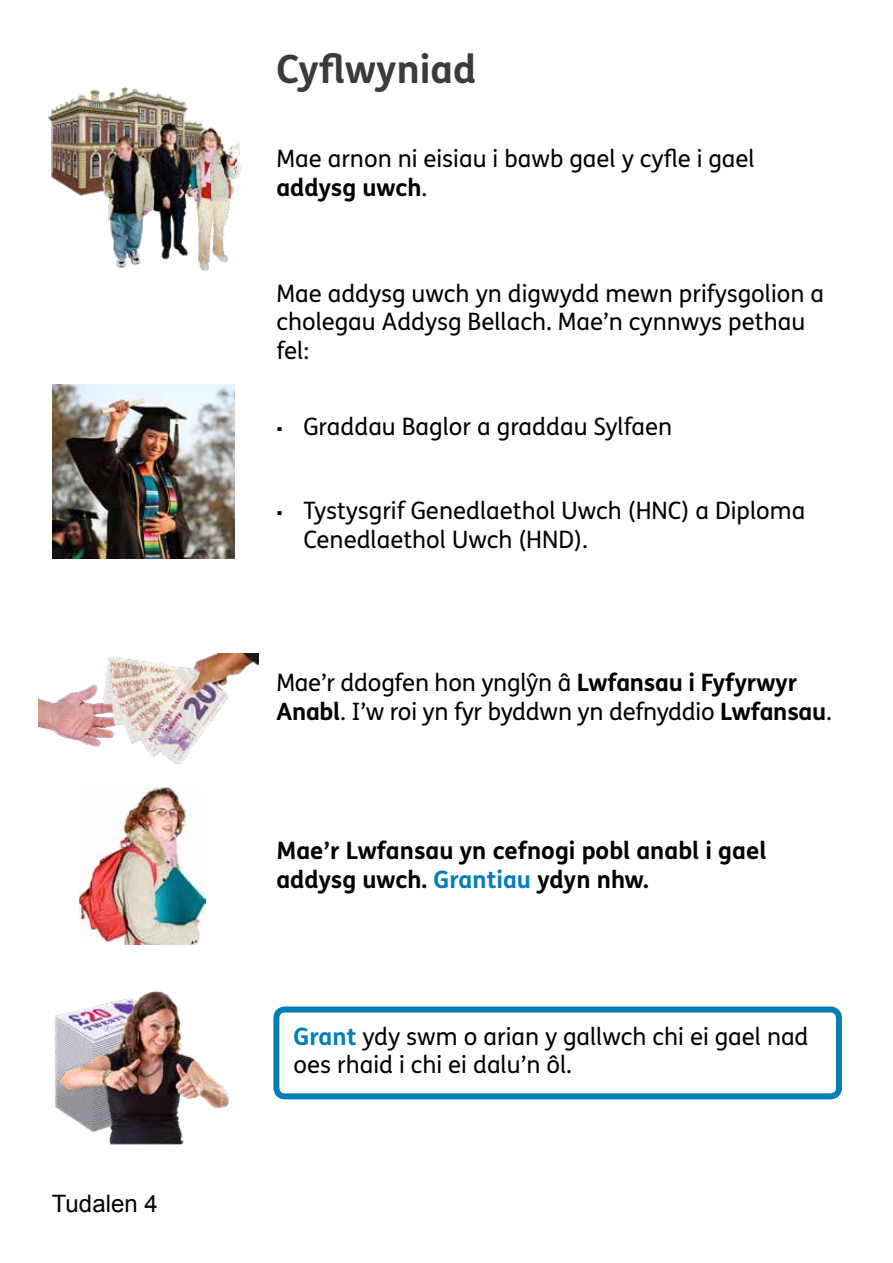
<style>
.page{position:relative;width:893px;height:1263px;background:#fff}
.page>*{position:absolute;margin:0;border:0;box-sizing:border-box;transform-origin:0 0}
.t1{font:700 39px "FS Me Pro";color:#3a3b3c}
.t2{font:24px/28.8px "FS Me Pro";color:#000}
.t3{font:700 24px/28.8px "FS Me Pro";color:#000}
.t4{font:24px "Arial";color:#000}
.s1{font-weight:700}
.s2{font-family:"Verdana";font-size:18px}
.s3{color:#007eb7}
.s4{font-weight:700;color:#007eb7}
</style>
<div class="page">
<div style="left:273px;top:1006px;width:569px;height:93px;border:6px solid #007eb7;border-radius:9px"></div>
<img style="left:53px;top:385px;width:181px;height:174px">
<img style="left:38px;top:654px;width:220px;height:110px">
<img style="left:80px;top:787px;width:126px;height:158px">
<img style="left:48px;top:87px;width:140px;height:109px">
<img style="left:94px;top:119px;width:147px;height:152px">
<img style="left:54px;top:1015px;width:4px;height:94px">
<img style="left:58px;top:991px;width:171px;height:154px">
<p class="t4" style="left:52px;top:1188px;width:107px">Tudalen 4</p>
<h1 class="t1" style="left:276px;top:39px;width:201px">Cyflwyniad</h1>
<p class="t2" style="left:276px;top:144px;width:480px">Mae arnon ni eisiau i bawb gael y cyfle i gael <span class="s1">addysg uwch</span>.</p>
<p class="t2" style="left:276px;top:278px;width:549px">Mae addysg uwch yn digwydd mewn prifysgolion a cholegau Addysg Bellach. Mae’n cynnwys pethau fel:</p>
<p class="t2" style="left:276px;top:411px;width:397px"><span class="s2">▪</span> Graddau Baglor a graddau Sylfaen</p>
<p class="t2" style="left:303px;top:495px;width:503px;text-indent:-27px"><span class="s2">▪</span> Tystysgrif Genedlaethol Uwch (HNC) a Diploma<br>Cenedlaethol Uwch (HND).</p>
<p class="t2" style="left:276px;top:668px;width:557px">Mae’r ddogfen hon ynglŷn â <span class="s1">Lwfansau i Fyfyrwyr<br>Anabl</span>. I’w roi yn fyr byddwn yn defnyddio <span class="s1">Lwfansau</span>.</p>
<p class="t3" style="left:276px;top:835px;width:492px">Mae’r Lwfansau yn cefnogi pobl anabl i gael addysg uwch. <span class="s3">Grantiau</span> ydyn nhw.</p>
<p class="t2" style="left:293px;top:1021px;width:517px"><span class="s4">Grant</span> ydy swm o arian y gallwch chi ei gael nad oes rhaid i chi ei dalu’n ôl.</p>
</div>
